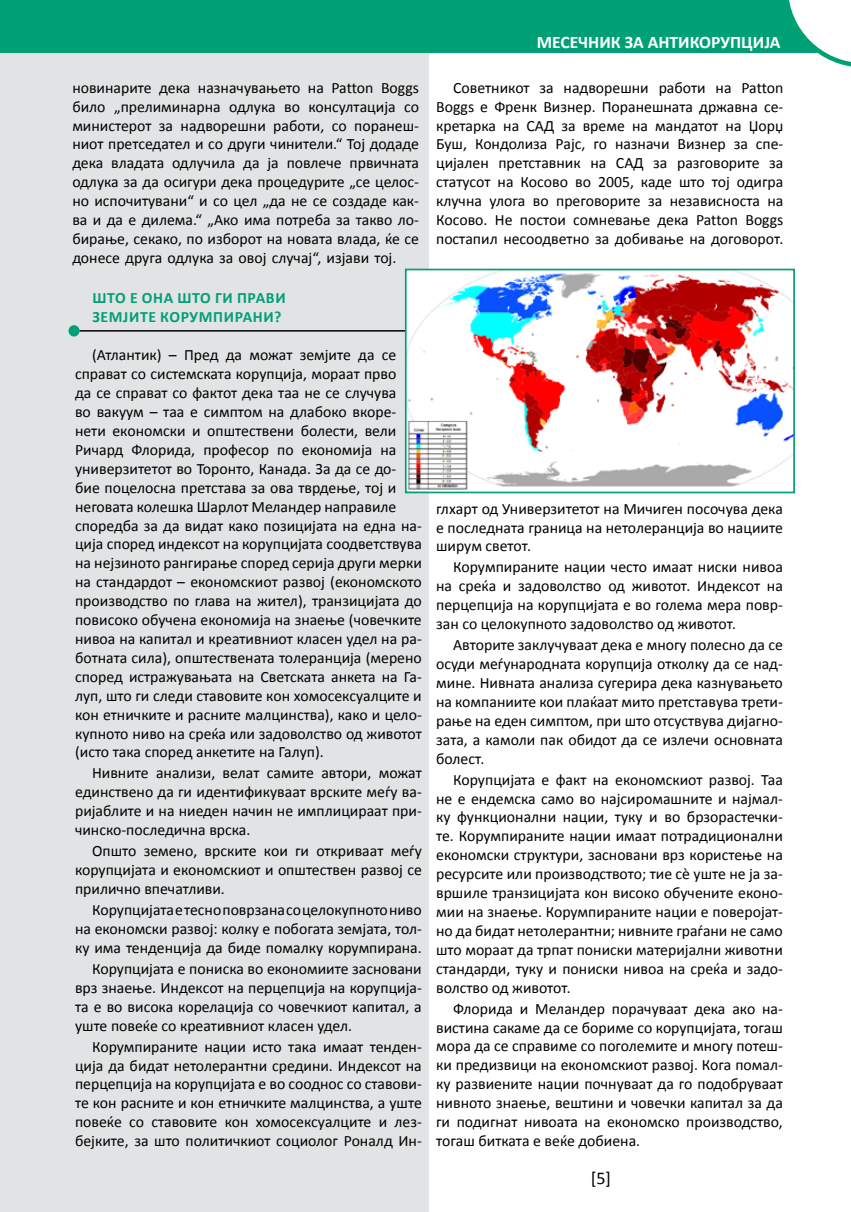
<style>
.page{position:relative;width:851px;height:1212px;background:#fff}
.page>*{position:absolute;margin:0;border:0;box-sizing:border-box;transform-origin:0 0}
.t1{font:18px "Calibri";color:#000}
.t2{font:700 17.55px "Calibri";color:#fff}
.t3{font:15.75px/18.9px "Calibri";color:#000;text-align:justify}
.t4{font:700 15.75px "Calibri";color:#00a077}
</style>
<div class="page">
<div style="left:0;top:50px;width:428px;height:1162px;background:#e2e3e4"></div>
<div style="left:0;top:0;width:850px;height:52px;background:#00a077"></div>
<svg style="left:783px;top:0;width:67px;height:67px"></svg>
<div style="left:68px;top:325px;width:12px;height:11px;background:#00a077;border-radius:50%"></div>
<hr style="left:80px;top:330px;width:348px;height:2px;background:#000">
<img style="left:408px;top:272px;width:383px;height:218px">
<div style="left:405px;top:269px;width:389px;height:224px;border:2px solid #00a077"></div>
<p class="t2" style="left:536px;top:31px;width:245px">МЕСЕЧНИК ЗА АНТИКОРУПЦИЈА</p>
<p class="t3" style="left:72px;top:77px;width:348px">новинарите дека назначувањето на Patton Boggs било „прелиминарна одлука во консултација со министерот за надворешни работи, со поранеш&shy;ниот претседател и со други чинители.“ Тој додаде дека владата одлучила да ја повлече првичната одлука за да осигури дека процедурите „се целос&shy;но испочитувани“ и со цел „да не се создаде как&shy;ва и да е дилема.“ „Ако има потреба за такво ло&shy;бирање, секако, по изборот на новата влада, ќе се донесе друга одлука за овој случај“, изјави тој.</p>
<p class="t3" style="left:436px;top:77px;width:349px;text-indent:17px">Советникот за надворешни работи на Patton Boggs е Френк Визнер. Поранешната државна се&shy;кретарка на САД за време на мандатот на Џорџ Буш, Кондолиза Рајс, го назначи Визнер за спе&shy;цијален претставник на САД за разговорите за статусот на Косово во 2005, каде што тој одигра клучна улога во преговорите за независноста на Косово. Не постои сомневање дека Patton Boggs постапил несоодветно за добивање на договорот.</p>
<p class="t4" style="left:92px;top:288px;width:61px">Што еона</p>
<p class="t4" style="left:177px;top:288px;width:12px">што</p>
<p class="t4" style="left:215px;top:288px;width:33px">ги прави</p>
<p class="t4" style="left:92px;top:307px;width:10px">земјите</p>
<p class="t4" style="left:160px;top:307px;width:12px">корумпирани</p>
<p class="t4" style="left:274px;top:307px;width:9px">?</p>
<p class="t3" style="left:75px;top:345px;width:348px;text-align:left;text-indent:17px">(Атлантик) – Пред да можат земјите да се справат со системската корупција, мораат прво<br>да се справат со фактот дека таа не се случува<br>во вакуум – таа е симптом на длабоко вкоре&shy;нети економски и општествени болести, вели Ричард Флорида, професор по економија на универзитетот во Торонто, Канада. За да се до&shy;бие поцелосна претстава за ова тврдење, тој и неговата колешка Шарлот Меландер направиле споредба за да видат како позицијата на една на&shy;ција според индексот на корупцијата соодветствува на нејзиното рангирање според серија други мерки на стандардот – економскиот развој (економското производство по глава на жител), транзицијата до повисоко обучена економија на знаење (човечките нивоа на капитал и креативниот класен удел на ра&shy;ботната сила), општествената толеранција (мерено според истражувањата на Светската анкета на Га&shy;луп, што ги следи ставовите кон хомосексуалците и кон етничките и расните малцинства), како и цело&shy;купното ниво на среќа или задоволство од животот (исто така според анкетите на Галуп).</p>
<p class="t3" style="left:75px;top:763px;width:348px;text-indent:17px">Нивните анализи, велат самите автори, можат единствено да ги идентификуваат врските меѓу ва&shy;ријаблите и на ниеден начин не имплицираат при&shy;чинско-последична врска.</p>
<p class="t3" style="left:75px;top:841px;width:348px;text-indent:17px">Општо земено, врските кои ги откриваат меѓу корупцијата и економскиот и општествен развој се прилично впечатливи.</p>
<p class="t3" style="left:75px;top:899px;width:348px;text-indent:17px">Корупцијата е тесно поврзана со целокупното ниво на економски развој: колку е побогата земјата, тол&shy;ку има тенденција да биде помалку корумпирана.</p>
<p class="t3" style="left:75px;top:958px;width:348px;text-indent:17px">Корупцијата е пониска во економиите засновани врз знаење. Индексот на перцепција на корупција&shy;та е во висока корелација со човечкиот капитал, а уште повеќе со креативниот класен удел.</p>
<p class="t3" style="left:75px;top:1036px;width:348px;text-indent:17px">Корумпираните нации исто така имаат тенден&shy;ција да бидат нетолерантни средини. Индексот на перцепција на корупцијата е во сооднос со ставови&shy;те кон расните и кон етничките малцинства, а уште повеќе со ставовите кон хомосексуалците и лез&shy;бејките, за што политичкиот социолог Роналд Ин-</p>
<p class="t3" style="left:436px;top:498px;width:348px">глхарт од Универзитетот на Мичиген посочува дека е последната граница на нетолеранција во нациите ширум светот.</p>
<p class="t3" style="left:436px;top:557px;width:348px;text-indent:17px">Корумпираните нации често имаат ниски нивоа на среќа и задоволство од животот. Индексот на перцепција на корупцијата е во голема мера повр&shy;зан со целокупното задоволство од животот.</p>
<p class="t3" style="left:436px;top:635px;width:348px;text-indent:17px">Авторите заклучуваат дека е многу полесно да се осуди меѓународната корупција отколку да се над&shy;мине. Нивната анализа сугерира дека казнувањето на компаниите кои плаќаат мито претставува трети&shy;рање на еден симптом, при што отсуствува дијагно&shy;зата, а камоли пак обидот да се излечи основната болест.</p>
<p class="t3" style="left:436px;top:769px;width:348px;text-indent:17px">Корупцијата е факт на економскиот развој. Таа не е ендемска само во најсиромашните и најмал&shy;ку функционални нации, туку и во брзорастечки&shy;те. Корумпираните нации имаат потрадиционални економски структури, засновани врз користење на ресурсите или производството; тие сè уште не ја за&shy;вршиле транзицијата кон високо обучените еконо&shy;мии на знаење. Корумпираните нации е поверојат&shy;но да бидат нетолерантни; нивните граѓани не само што мораат да трпат пониски материјални животни стандарди, туку и пониски нивоа на среќа и задо&shy;волство од животот.</p>
<p class="t3" style="left:436px;top:998px;width:348px;text-indent:17px">Флорида и Меландер порачуваат дека ако на&shy;вистина сакаме да се бориме со корупцијата, тогаш мора да се справиме со поголемите и многу потеш&shy;ки предизвици на економскиот развој. Кога помал&shy;ку развиените нации почнуваат да го подобруваат нивното знаење, вештини и човечки капитал за да ги подигнат нивоата на економско производство, тогаш битката е веќе добиена.</p>
<p class="t1" style="left:591px;top:1167px;width:22px">[5]</p>
</div>
